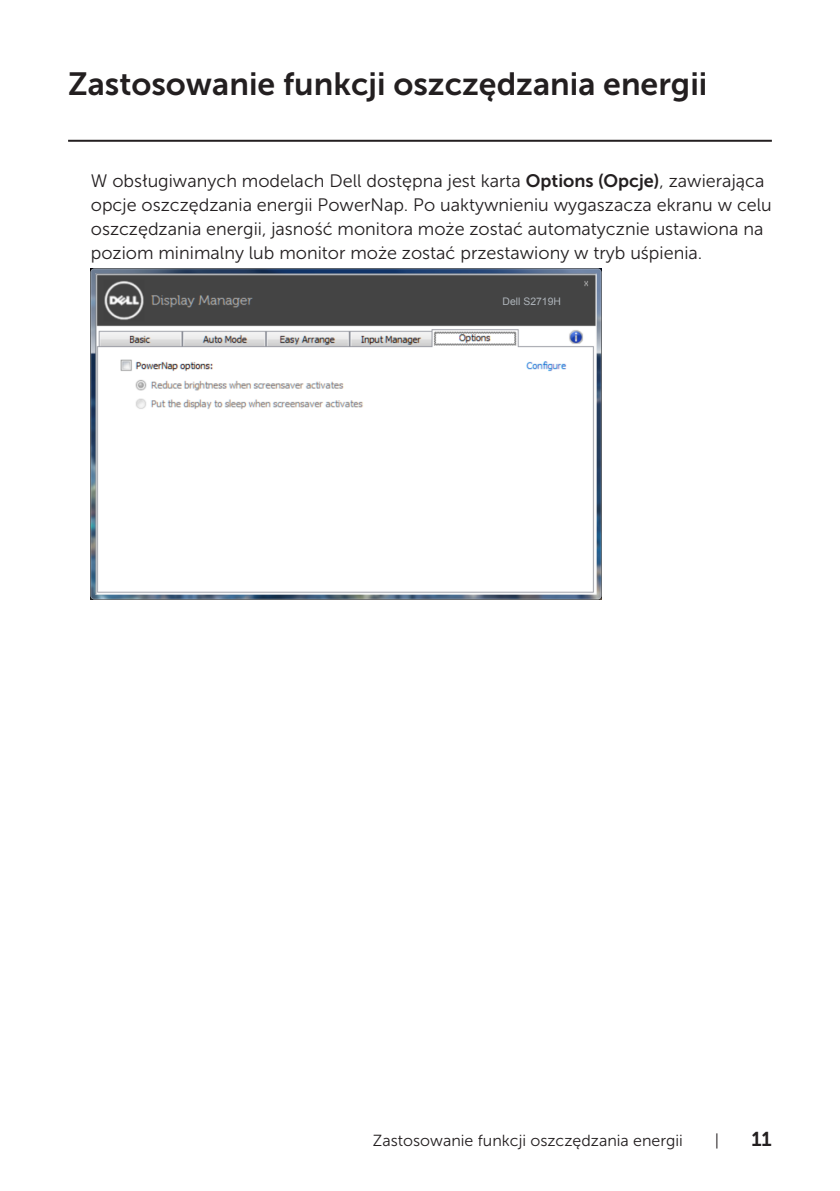
<style>
.page{position:relative;width:840px;height:1191px;background:#fff}
.page>*{position:absolute;margin:0;border:0;box-sizing:border-box;transform-origin:0 0}
.Head_1{font:32px "Museo Sans For Dell 700";color:#231f20}
.t1{font:20px "Museo Sans For Dell 700";color:#231f20}
.Paragraph{font:18px/24px "Museo Sans For Dell 300";color:#231f20}
.t2{font:16px "Museo Sans For Dell 300";color:#231f20}
.t3{font:10.4px "Arial";color:#aeb4ba}
.s1{font-family:"Museo Sans For Dell 700"}
</style>
<div class="page">
<hr style="left:68px;top:140px;width:703px;height:2px;background:#231f20">
<img style="left:91px;top:269px;width:510px;height:330px">
<div style="left:500px;top:295px;width:89px;height:14px;background:#444"></div>
<p class="Head_1" style="left:68px;top:66px;width:640px">Zastosowanie funkcji oszczędzania energii</p>
<p class="Paragraph" style="left:91px;top:169px;width:682px">W obsługiwanych modelach Dell dostępna jest karta <span class="s1">Options (Opcje)</span>, zawierająca opcje oszczędzania energii PowerNap. Po uaktywnieniu wygaszacza ekranu w celu oszczędzania energii, jasność monitora może zostać automatycznie ustawiona na poziom minimalny lub monitor może zostać przestawiony w tryb uśpienia.</p>
<p class="t3" style="left:502px;top:295px;width:60px">Dell S2719H</p>
<p class="t2" style="left:373px;top:1131px;width:311px">Zastosowanie funkcji oszczędzania energii</p>
<p class="t2" style="left:714px;top:1131px;width:6px">|</p>
<p class="t1" style="left:751px;top:1127px;width:22px">11</p>
</div>
